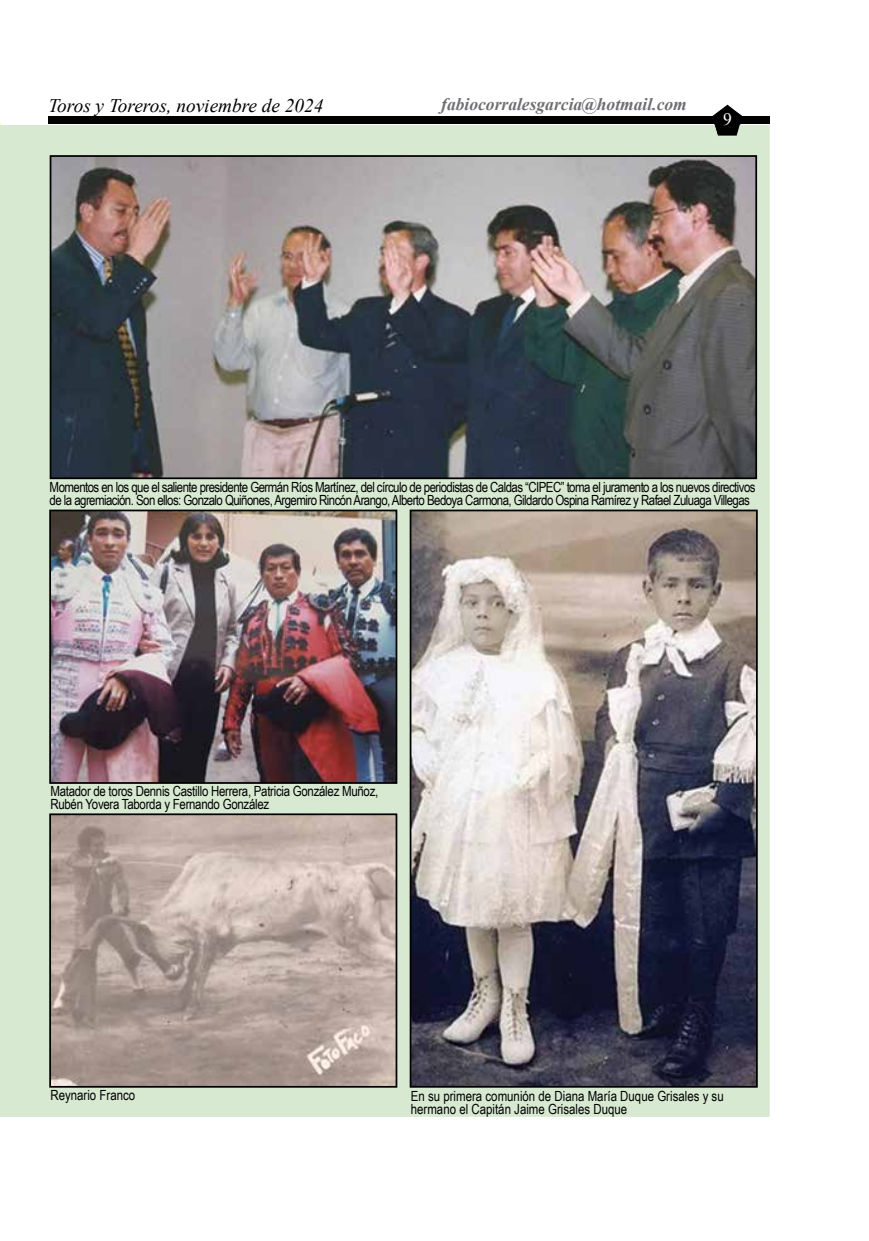
<style>
.page{position:relative;width:869px;height:1241px;background:#fff}
.page>*{position:absolute;margin:0;border:0;box-sizing:border-box;transform-origin:0 0}
.t1{font:italic 19.25px "Times New Roman";color:#000}
.t2{font:italic 700 17.5px "Times New Roman";color:#6d6e71}
.t3{font:17.5px "Times New Roman";color:#fff}
.t4{font:14px/13.1px "Arial Narrow";letter-spacing:-.04em;color:#000}
.t5{font:14px/13.1px "Arial Narrow";color:#000}
.t6{font:14px/13.1px "Arial Narrow";letter-spacing:-.02em;color:#000}
</style>
<div class="page">
<div style="left:48px;top:116px;width:721px;height:8px;background:#000"></div>
<svg style="left:712px;top:105px;width:30px;height:20px"></svg>
<div style="left:0;top:125px;width:769px;height:991px;background:#d8e9d2"></div>
<img style="left:52px;top:512px;width:342px;height:268px">
<div style="left:49px;top:509px;width:348px;height:274px;border:2px solid #000"></div>
<img style="left:53px;top:158px;width:700px;height:318px">
<div style="left:50px;top:155px;width:706px;height:324px;border:2px solid #000"></div>
<img style="left:412px;top:512px;width:342px;height:572px">
<div style="left:409px;top:509px;width:348px;height:578px;border:2px solid #000"></div>
<img style="left:52px;top:816px;width:342px;height:268px">
<div style="left:49px;top:813px;width:348px;height:274px;border:2px solid #000"></div>
<h1 class="t1" style="left:48px;top:92px;width:276px">Toros y Toreros, noviembre de 2024</h1>
<p class="t2" style="left:441px;top:92px;width:247px">fabiocorralesgarcia@hotmail.com</p>
<p class="t3" style="left:722px;top:107px;width:10px">9</p>
<p class="t4" style="left:50px;top:480px;width:707px">Momentos en los que el saliente presidente Germán Ríos Martínez, del círculo de periodistas de Caldas “CIPEC” toma el juramento a los nuevos directivos de la agremiación. Son ellos: Gonzalo Quiñones, Argemiro Rincón Arango, Alberto Bedoya Carmona, Gildardo Ospina Ramírez y Rafael Zuluaga Villegas</p>
<p class="t6" style="left:50px;top:783px;width:329px">Matador de toros Dennis Castillo Herrera, Patricia González Muñoz,<br>Rubén Yovera Taborda y Fernando González</p>
<p class="t5" style="left:50px;top:1087px;width:86px">Reynario Franco</p>
<p class="t5" style="left:410px;top:1088px;width:314px">En su primera comunión de Diana María Duque Grisales y su hermano el Capitán Jaime Grisales Duque</p>
</div>
